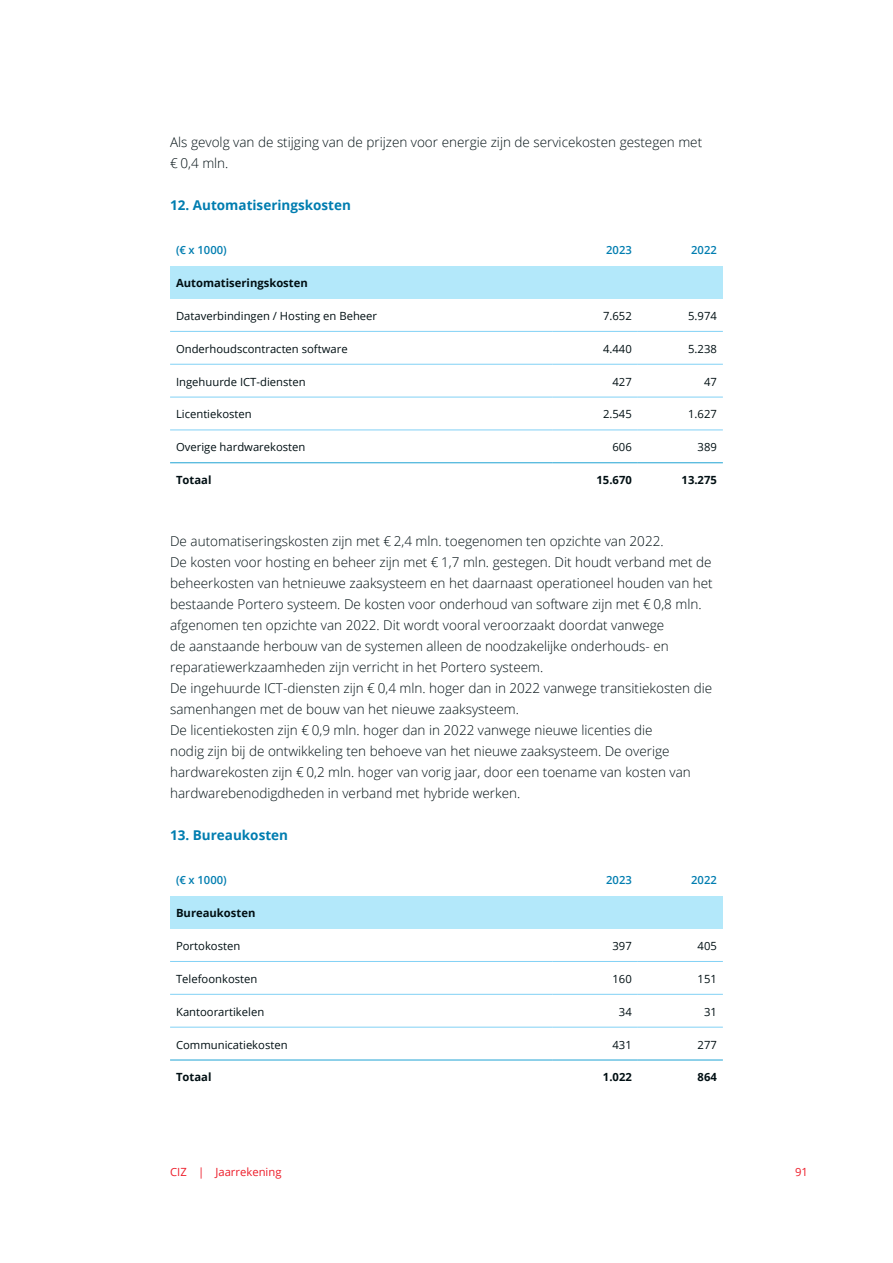
<style>
.page{position:relative;width:893px;height:1263px;background:#fff}
.page>*{position:absolute;margin:0;border:0;box-sizing:border-box;transform-origin:0 0}
.P_Body_witregel{font:300 13.5px/21px "Open Sans";color:#010f13}
.P_Body{font:300 13.5px/21px "Open Sans";color:#010f13}
.H5_Tussenkop{font:700 13.5px "Open Sans";color:#007db0}
.Tabel_Body{font:11.25px "Open Sans";color:#010f13}
.Tabel_Body_Rechtslijnend{font:11.25px "Open Sans";color:#010f13}
.Tabel_Tussenkop{font:700 11.25px "Open Sans";color:#010f13}
.Tabel_Koprij_Rechtslijnend{font:600 11.25px "Open Sans";color:#007db0}
.Tabel_Tussenkop_Rechtslijnend{font:700 11.25px "Open Sans";color:#010f13}
.t1{font:11.25px "Open Sans";color:#ed1c29}
</style>
<div class="page">
<div style="left:170px;top:266px;width:553px;height:33px;background:#b3e8fa"></div>
<hr style="left:170px;top:331px;width:383px;height:1px;background:#82d1f5">
<hr style="left:553px;top:331px;width:85px;height:1px;background:#82d1f5">
<hr style="left:638px;top:331px;width:85px;height:1px;background:#82d1f5">
<hr style="left:170px;top:364px;width:383px;height:1px;background:#82d1f5">
<hr style="left:553px;top:364px;width:85px;height:1px;background:#82d1f5">
<hr style="left:638px;top:364px;width:85px;height:1px;background:#82d1f5">
<hr style="left:170px;top:397px;width:383px;height:1px;background:#82d1f5">
<hr style="left:553px;top:397px;width:85px;height:1px;background:#82d1f5">
<hr style="left:638px;top:397px;width:85px;height:1px;background:#82d1f5">
<hr style="left:170px;top:430px;width:383px;height:1px;background:#82d1f5">
<hr style="left:553px;top:430px;width:85px;height:1px;background:#82d1f5">
<hr style="left:638px;top:430px;width:85px;height:1px;background:#82d1f5">
<hr style="left:170px;top:462px;width:383px;height:1px;background:#1fa3d4">
<hr style="left:553px;top:462px;width:85px;height:1px;background:#1fa3d4">
<hr style="left:638px;top:462px;width:85px;height:1px;background:#1fa3d4">
<div style="left:170px;top:896px;width:553px;height:33px;background:#b3e8fa"></div>
<hr style="left:170px;top:961px;width:383px;height:1px;background:#82d1f5">
<hr style="left:553px;top:961px;width:85px;height:1px;background:#82d1f5">
<hr style="left:638px;top:961px;width:85px;height:1px;background:#82d1f5">
<hr style="left:170px;top:994px;width:383px;height:1px;background:#82d1f5">
<hr style="left:553px;top:994px;width:85px;height:1px;background:#82d1f5">
<hr style="left:638px;top:994px;width:85px;height:1px;background:#82d1f5">
<hr style="left:170px;top:1027px;width:383px;height:1px;background:#82d1f5">
<hr style="left:553px;top:1027px;width:85px;height:1px;background:#82d1f5">
<hr style="left:638px;top:1027px;width:85px;height:1px;background:#82d1f5">
<hr style="left:170px;top:1060px;width:383px;height:1px;background:#1fa3d4">
<hr style="left:553px;top:1060px;width:85px;height:1px;background:#1fa3d4">
<hr style="left:638px;top:1060px;width:85px;height:1px;background:#1fa3d4">
<p class="P_Body" style="left:170px;top:131px;width:534px">Als gevolg van de stijging van de prijzen voor energie zijn de servicekosten gestegen met € 0,4 mln.</p>
<h5 class="H5_Tussenkop" style="left:170px;top:195px;width:182px">12. Automatiseringskosten</h5>
<p class="Tabel_Koprij_Rechtslijnend" style="left:176px;top:242px;width:52px">(€ x 1000)</p>
<p class="Tabel_Koprij_Rechtslijnend" style="left:606px;top:242px;width:27px">2023</p>
<p class="Tabel_Koprij_Rechtslijnend" style="left:691px;top:242px;width:27px">2022</p>
<p class="Tabel_Tussenkop" style="left:176px;top:275px;width:133px">Automatiseringskosten</p>
<p class="Tabel_Body" style="left:176px;top:308px;width:203px">Dataverbindingen / Hosting en Beheer</p>
<p class="Tabel_Body_Rechtslijnend" style="left:603px;top:308px;width:30px">7.652</p>
<p class="Tabel_Body_Rechtslijnend" style="left:688px;top:308px;width:30px">5.974</p>
<p class="Tabel_Body" style="left:176px;top:341px;width:173px">Onderhoudscontracten software</p>
<p class="Tabel_Body_Rechtslijnend" style="left:603px;top:341px;width:30px">4.440</p>
<p class="Tabel_Body_Rechtslijnend" style="left:688px;top:341px;width:30px">5.238</p>
<p class="Tabel_Body" style="left:176px;top:374px;width:131px">Ingehuurde ICT-diensten</p>
<p class="Tabel_Body_Rechtslijnend" style="left:612px;top:374px;width:21px">427</p>
<p class="Tabel_Body_Rechtslijnend" style="left:704px;top:374px;width:14px">47</p>
<p class="Tabel_Body" style="left:176px;top:407px;width:77px">Licentiekosten</p>
<p class="Tabel_Body_Rechtslijnend" style="left:603px;top:407px;width:30px">2.545</p>
<p class="Tabel_Body_Rechtslijnend" style="left:688px;top:407px;width:30px">1.627</p>
<p class="Tabel_Body" style="left:176px;top:439px;width:131px">Overige hardwarekosten</p>
<p class="Tabel_Body_Rechtslijnend" style="left:612px;top:439px;width:21px">606</p>
<p class="Tabel_Body_Rechtslijnend" style="left:698px;top:439px;width:21px">389</p>
<p class="Tabel_Tussenkop_Rechtslijnend" style="left:176px;top:472px;width:37px">Totaal</p>
<p class="Tabel_Tussenkop_Rechtslijnend" style="left:596px;top:472px;width:37px">15.670</p>
<p class="Tabel_Tussenkop_Rechtslijnend" style="left:682px;top:472px;width:37px">13.275</p>
<p class="P_Body_witregel" style="left:170px;top:530px;width:544px">De automatiseringskosten zijn met € 2,4 mln. toegenomen ten opzichte van 2022.<br>De kosten voor hosting en beheer zijn met € 1,7 mln. gestegen. Dit houdt verband met de beheerkosten van hetnieuwe zaaksysteem en het daarnaast operationeel houden van het bestaande Portero systeem. De kosten voor onderhoud van software zijn met € 0,8 mln. afgenomen ten opzichte van 2022. Dit wordt vooral veroorzaakt doordat vanwege<br>de aanstaande herbouw van de systemen alleen de noodzakelijke onderhouds- en reparatiewerkzaamheden zijn verricht in het Portero systeem.</p>
<p class="P_Body" style="left:170px;top:677px;width:544px">De ingehuurde ICT-diensten zijn € 0,4 mln. hoger dan in 2022 vanwege transitiekosten die samenhangen met de bouw van het nieuwe zaaksysteem.</p>
<p class="P_Body" style="left:170px;top:719px;width:522px">De licentiekosten zijn € 0,9 mln. hoger dan in 2022 vanwege nieuwe licenties die<br>nodig zijn bij de ontwikkeling ten behoeve van het nieuwe zaaksysteem. De overige hardwarekosten zijn € 0,2 mln. hoger van vorig jaar, door een toename van kosten van hardwarebenodigdheden in verband met hybride werken.</p>
<h5 class="H5_Tussenkop" style="left:170px;top:825px;width:119px">13. Bureaukosten</h5>
<p class="Tabel_Koprij_Rechtslijnend" style="left:176px;top:872px;width:52px">(€ x 1000)</p>
<p class="Tabel_Koprij_Rechtslijnend" style="left:606px;top:872px;width:27px">2023</p>
<p class="Tabel_Koprij_Rechtslijnend" style="left:691px;top:872px;width:27px">2022</p>
<p class="Tabel_Tussenkop" style="left:176px;top:905px;width:81px">Bureaukosten</p>
<p class="Tabel_Body" style="left:176px;top:938px;width:66px">Portokosten</p>
<p class="Tabel_Body_Rechtslijnend" style="left:612px;top:938px;width:21px">397</p>
<p class="Tabel_Body_Rechtslijnend" style="left:698px;top:938px;width:21px">405</p>
<p class="Tabel_Body" style="left:176px;top:971px;width:83px">Telefoonkosten</p>
<p class="Tabel_Body_Rechtslijnend" style="left:612px;top:971px;width:21px">160</p>
<p class="Tabel_Body_Rechtslijnend" style="left:698px;top:971px;width:21px">151</p>
<p class="Tabel_Body" style="left:176px;top:1004px;width:90px">Kantoorartikelen</p>
<p class="Tabel_Body_Rechtslijnend" style="left:619px;top:1004px;width:14px">34</p>
<p class="Tabel_Body_Rechtslijnend" style="left:704px;top:1004px;width:14px">31</p>
<p class="Tabel_Body" style="left:176px;top:1037px;width:113px">Communicatiekosten</p>
<p class="Tabel_Body_Rechtslijnend" style="left:612px;top:1037px;width:21px">431</p>
<p class="Tabel_Body_Rechtslijnend" style="left:698px;top:1037px;width:21px">277</p>
<p class="Tabel_Tussenkop_Rechtslijnend" style="left:176px;top:1069px;width:37px">Totaal</p>
<p class="Tabel_Tussenkop_Rechtslijnend" style="left:603px;top:1069px;width:30px">1.022</p>
<p class="Tabel_Tussenkop_Rechtslijnend" style="left:698px;top:1069px;width:21px">864</p>
<p class="t1" style="left:170px;top:1164px;width:113px">CIZ | Jaarrekening</p>
<p class="t1" style="left:795px;top:1164px;width:14px">91</p>
</div>
